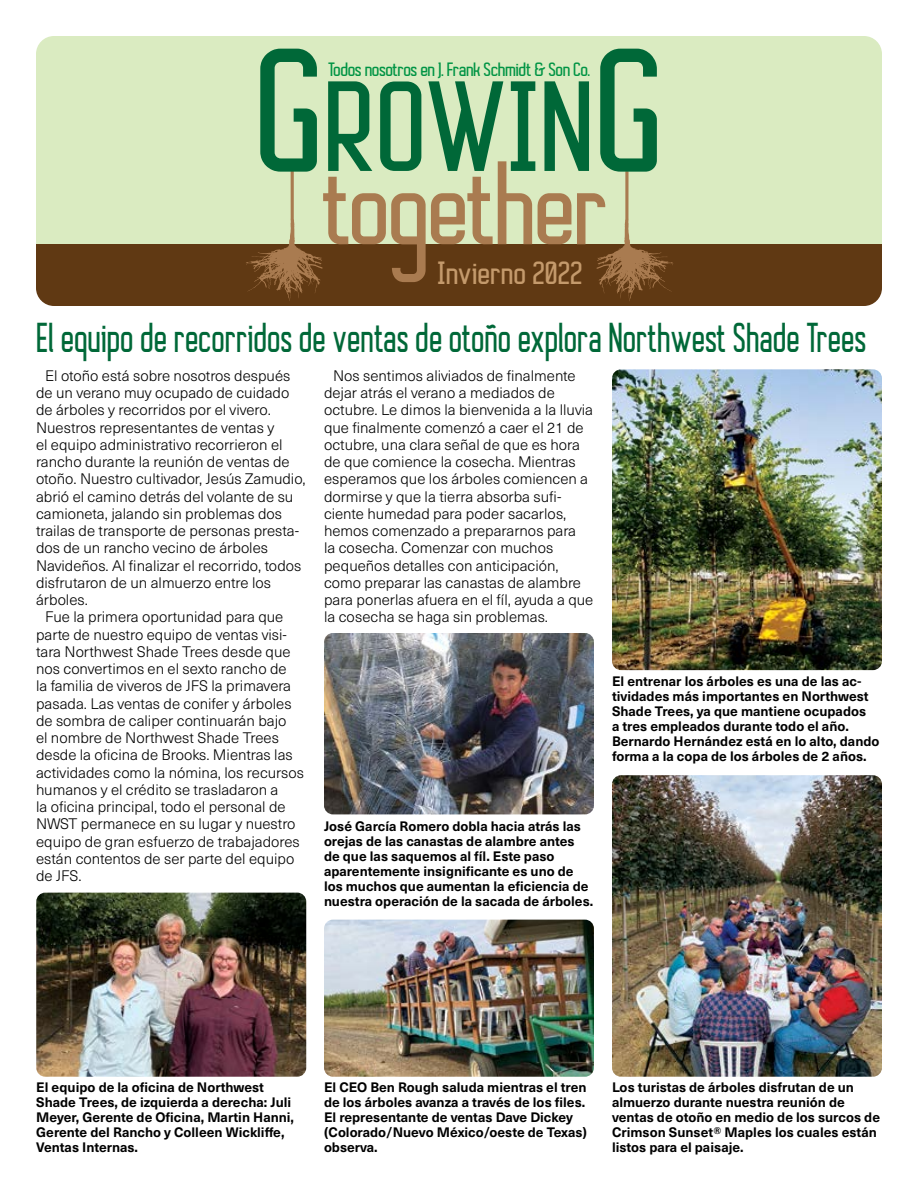
<style>
.page{position:relative;width:918px;height:1188px;background:#fff}
.page>*{position:absolute;margin:0;border:0;box-sizing:border-box;transform-origin:0 0}
.t1{font:700 39px "Autobus";color:#006838;scale:.81 1}
.t2{font:700 30px "Autobus";color:#c49a6c}
.t3{font:700 18px "Autobus";letter-spacing:-.025em;color:#009444}
.t4{font:300 15px/17.2px "Neue Haas Unica W1 G";color:#000}
.t5{font:700 13.5px/15px "Neue Haas Unica W1 G";color:#000}
</style>
<div class="page">
<div style="left:36px;top:36px;width:846px;height:208px;background:#daebc1"></div>
<div style="left:36px;top:244px;width:846px;height:62px;background:#603913"></div>
<svg style="left:246px;top:49px;width:427px;height:252px"></svg>
<img style="left:612px;top:369px;width:270px;height:301px">
<img style="left:612px;top:775px;width:270px;height:302px">
<img style="left:36px;top:893px;width:270px;height:184px">
<img style="left:324px;top:633px;width:270px;height:181px">
<img style="left:324px;top:920px;width:270px;height:157px">
<p class="t3" style="left:328px;top:58px;width:264px">Todos nosotros en J. Frank Schmidt &amp; Son Co.</p>
<h2 class="t2" style="left:437px;top:255px;width:147px">Invierno 2022</h2>
<h1 class="t1" style="left:36px;top:314px;width:1026px">El equipo de recorridos de ventas de otoño explora Northwest Shade Trees</h1>
<p class="t4" style="left:45px;top:366px;width:247px">El otoño está sobre nosotros después</p>
<p class="t4" style="left:36px;top:383px;width:255px">de un verano muy ocupado de cuidado</p>
<p class="t4" style="left:36px;top:401px;width:236px">de árboles y recorridos por el vivero.</p>
<p class="t4" style="left:36px;top:418px;width:240px">Nuestros representantes de ventas y</p>
<p class="t4" style="left:36px;top:435px;width:248px">el equipo administrativo recorrieron el</p>
<p class="t4" style="left:36px;top:452px;width:255px">rancho durante la reunión de ventas de</p>
<p class="t4" style="left:36px;top:470px;width:271px">otoño. Nuestro cultivador, Jesús Zamudio,</p>
<p class="t4" style="left:36px;top:487px;width:259px">abrió el camino detrás del volante de su</p>
<p class="t4" style="left:36px;top:504px;width:248px">camioneta, jalando sin problemas dos</p>
<p class="t4" style="left:36px;top:521px;width:265px">trailas de transporte de personas presta-</p>
<p class="t4" style="left:36px;top:539px;width:234px">dos de un rancho vecino de árboles</p>
<p class="t4" style="left:36px;top:556px;width:267px">Navideños. Al finalizar el recorrido, todos</p>
<p class="t4" style="left:36px;top:573px;width:237px">disfrutaron de un almuerzo entre los</p>
<p class="t4" style="left:36px;top:590px;width:53px">árboles.</p>
<p class="t4" style="left:45px;top:608px;width:240px">Fue la primera oportunidad para que</p>
<p class="t4" style="left:36px;top:625px;width:252px">parte de nuestro equipo de ventas visi-</p>
<p class="t4" style="left:36px;top:642px;width:256px">tara Northwest Shade Trees desde que</p>
<p class="t4" style="left:36px;top:659px;width:252px">nos convertimos en el sexto rancho de</p>
<p class="t4" style="left:36px;top:677px;width:257px">la familia de viveros de JFS la primavera</p>
<p class="t4" style="left:36px;top:694px;width:257px">pasada. Las ventas de conifer y árboles</p>
<p class="t4" style="left:36px;top:711px;width:252px">de sombra de caliper continuarán bajo</p>
<p class="t4" style="left:36px;top:728px;width:244px">el nombre de Northwest Shade Trees</p>
<p class="t4" style="left:36px;top:746px;width:258px">desde la oficina de Brooks. Mientras las</p>
<p class="t4" style="left:36px;top:763px;width:270px">actividades como la nómina, los recursos</p>
<p class="t4" style="left:36px;top:780px;width:244px">humanos y el crédito se trasladaron a</p>
<p class="t4" style="left:36px;top:797px;width:251px">la oficina principal, todo el personal de</p>
<p class="t4" style="left:36px;top:815px;width:261px">NWST permanece en su lugar y nuestro</p>
<p class="t4" style="left:36px;top:832px;width:265px">equipo de gran esfuerzo de trabajadores</p>
<p class="t4" style="left:36px;top:849px;width:260px">están contentos de ser parte del equipo</p>
<p class="t4" style="left:36px;top:866px;width:47px">de JFS.</p>
<p class="t4" style="left:324px;top:366px;width:271px;text-indent:9px">Nos sentimos aliviados de finalmente dejar atrás el verano a mediados de octubre. Le dimos la bienvenida a la lluvia que finalmente comenzó a caer el 21 de octubre, una clara señal de que es hora de que comience la cosecha. Mientras esperamos que los árboles comiencen a dormirse y que la tierra absorba sufi&shy;ciente humedad para poder sacarlos, hemos comenzado a prepararnos para<br>la cosecha. Comenzar con muchos pequeños detalles con anticipación, como preparar las canastas de alambre para ponerlas afuera en el fíl, ayuda a que la cosecha se haga sin problemas.</p>
<p class="t5" style="left:324px;top:818px;width:271px">José García Romero dobla hacia atrás las orejas de las canastas de alambre antes de que las saquemos al fíl. Este paso aparentemente insignificante es uno de los muchos que aumentan la eficiencia de nuestra operación de la sacada de árboles.</p>
<p class="t5" style="left:612px;top:673px;width:269px">El entrenar los árboles es una de las ac&shy;tividades más importantes en Northwest Shade Trees, ya que mantiene ocupados<br>a tres empleados durante todo el año.<br>Bernardo Hernández está en lo alto, dando forma a la copa de los árboles de 2 años.</p>
<p class="t5" style="left:36px;top:1079px;width:259px">El equipo de la oficina de Northwest Shade Trees, de izquierda a derecha: Juli Meyer, Gerente de Oficina, Martin Hanni, Gerente del Rancho y Colleen Wickliffe, Ventas Internas.</p>
<p class="t5" style="left:324px;top:1079px;width:264px">El CEO Ben Rough saluda mientras el tren de los árboles avanza a través de los files.<br>El representante de ventas Dave Dickey (Colorado/Nuevo México/oeste de Texas) observa.</p>
<p class="t5" style="left:612px;top:1079px;width:270px">Los turistas de árboles disfrutan de un almuerzo durante nuestra reunión de ventas de otoño en medio de los surcos de Crimson Sunset® Maples los cuales están listos para el paisaje.</p>
</div>
